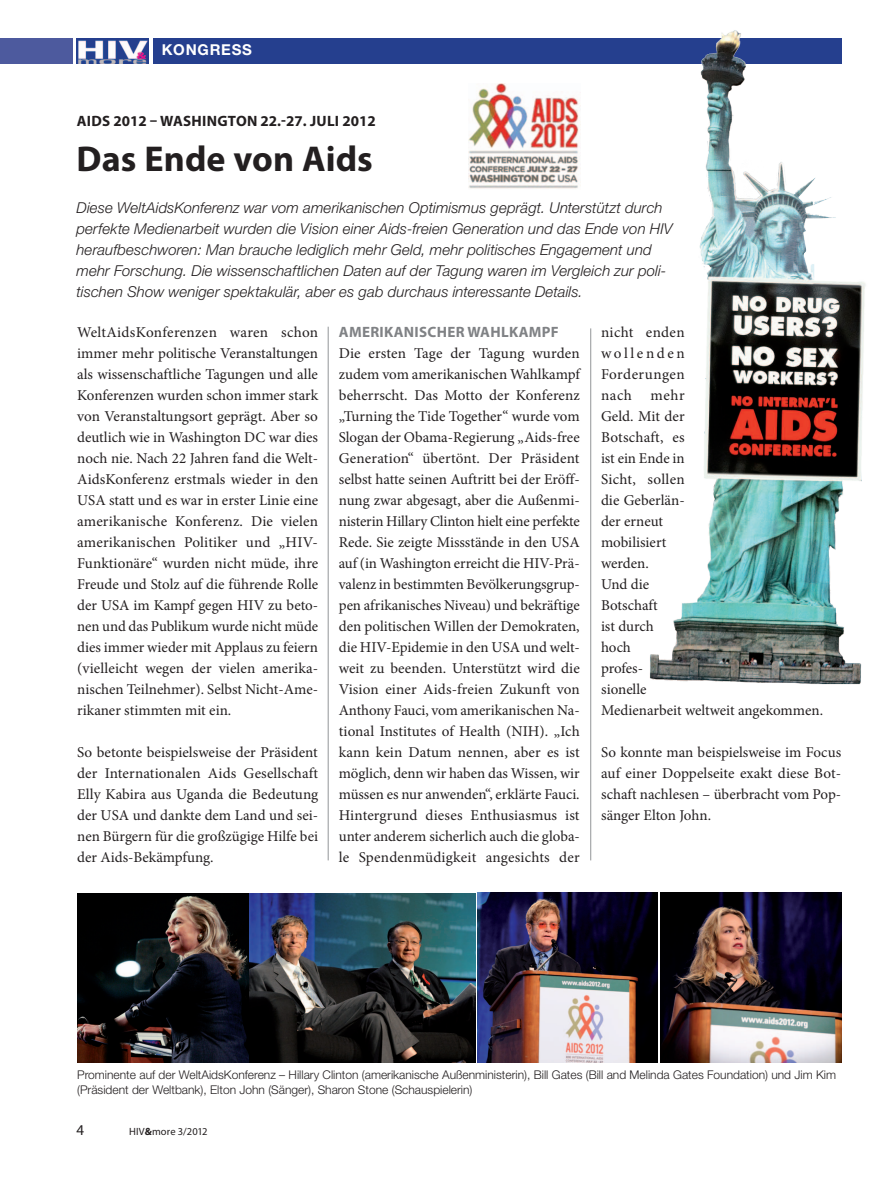
<style>
.page{position:relative;width:893px;height:1191px;background:#fff}
.page>*{position:absolute;margin:0;border:0;box-sizing:border-box;transform-origin:0 0}
.Überschrift_1{font:700 36px "Myriad Pro";letter-spacing:.005em;color:#231f20}
.Fliesstext{font:15px/21px "Minion Pro";color:#231f20;text-align:justify}
.Überschrift_1-2{font:italic 300 15px/21px "Helvetica Neue";letter-spacing:.005em;color:#231f20}
.Überschrift_2{font:700 15px "Myriad Pro";letter-spacing:.02em;color:#231f20}
.Zwischenüberschrift{font:700 15px "Myriad Pro";letter-spacing:.02em;color:#808285}
.Rubriken{font:700 15px "Helvetica Neue";letter-spacing:.05em;color:#fff}
.Seitenzahl{font:15px "Myriad Pro";color:#231f20}
.BU_Text{font:300 12px/14.4px "Helvetica Neue";color:#231f20}
.HIV_more{font:10.5px "Myriad Pro";letter-spacing:.015em;color:#231f20}
.s1{font-weight:700}
</style>
<div class="page">
<div style="left:153px;top:39px;width:689px;height:25px;background:#253f8e"></div>
<div style="left:0;top:39px;width:72px;height:25px;background:#4d5a9e"></div>
<img style="left:77px;top:39px;width:72px;height:25px">
<img style="left:469px;top:84px;width:111px;height:105px">
<hr style="left:328px;top:327px;width:1px;height:533px;background:#939598">
<hr style="left:590px;top:328px;width:1px;height:532px;background:#939598">
<img style="left:635px;top:30px;width:231px;height:655px">
<img style="left:661px;top:892px;width:181px;height:171px">
<img style="left:77px;top:893px;width:399px;height:170px">
<img style="left:478px;top:892px;width:180px;height:171px">
<p class="Rubriken" style="left:162px;top:40px;width:92px">KONGRESS</p>
<p class="Überschrift_2" style="left:77px;top:111px;width:301px">AIDS 2012 – WASHINGTON 22.-27. JULI 2012</p>
<p class="Überschrift_1" style="left:77px;top:135px;width:298px">Das Ende von Aids</p>
<p class="Überschrift_1-2" style="left:77px;top:197px;width:598px">Diese WeltAidsKonferenz war vom amerikanischen Optimismus geprägt. Unterstützt durch perfekte Medienarbeit wurden die Vision einer Aids-freien Generation und das Ende von HIV heraufbeschworen: Man brauche lediglich mehr Geld, mehr politisches Engagement und mehr Forschung. Die wissenschaftlichen Daten auf der Tagung waren im Vergleich zur poli&shy;tischen Show weniger spektakulär, aber es gab durchaus interessante Details.</p>
<p class="Fliesstext" style="left:77px;top:322px;width:243px">WeltAidsKonferenzen waren schon immer mehr politische Veranstaltungen als wissenschaftliche Tagungen und alle Konferenzen wurden schon immer stark von Veranstaltungsort geprägt. Aber so deutlich wie in Washington DC war dies noch nie. Nach 22 Jahren fand die Welt-AidsKonferenz erstmals wieder in den USA statt und es war in erster Linie eine amerikanische Konferenz. Die vielen amerikanischen Politiker und „HIV-Funktionäre“ wurden nicht müde, ihre Freude und Stolz auf die führende Rolle der USA im Kampf gegen HIV zu beto&shy;nen und das Publikum wurde nicht müde dies immer wieder mit Applaus zu feiern (vielleicht wegen der vielen amerika&shy;nischen Teilnehmer). Selbst Nicht-Ame&shy;rikaner stimmten mit ein.</p>
<p class="Fliesstext" style="left:77px;top:742px;width:243px">So betonte beispielsweise der Präsident der Internationalen Aids Gesellschaft Elly Kabira aus Uganda die Bedeutung der USA und dankte dem Land und sei&shy;nen Bürgern für die großzügige Hilfe bei der Aids-Bekämpfung.</p>
<p class="Zwischenüberschrift" style="left:339px;top:322px;width:221px">AMERIKANISCHER WAHLKAMPF</p>
<p class="Fliesstext" style="left:339px;top:343px;width:243px">Die ersten Tage der Tagung wurden zudem vom amerikanischen Wahlkampf beherrscht. Das Motto der Konferenz „Turning the Tide Together“ wurde vom Slogan der Obama-Regierung „Aids-free Generation“ übertönt. Der Präsident selbst hatte seinen Auftritt bei der Eröff&shy;nung zwar abgesagt, aber die Außenmi&shy;nisterin Hillary Clinton hielt eine perfekte Rede. Sie zeigte Missstände in den USA auf (in Washington erreicht die HIV-Prä&shy;valenz in bestimmten Bevölkerungsgrup&shy;pen afrikanisches Niveau) und bekräftige den politischen Willen der Demokraten, die HIV-Epidemie in den USA und welt&shy;weit zu beenden. Unterstützt wird die Vision einer Aids-freien Zukunft von Anthony Fauci, vom amerikanischen Na&shy;tional Institutes of Health (NIH). „Ich kann kein Datum nennen, aber es ist möglich, denn wir haben das Wissen, wir müssen es nur anwenden“, erklärte Fauci.</p>
<p class="Fliesstext" style="left:339px;top:805px;width:243px">Hintergrund dieses Enthusiasmus ist unter anderem sicherlich auch die globa&shy;le Spendenmüdigkeit angesichts der</p>
<p class="Fliesstext" style="left:601px;top:322px;width:85px">nicht enden wollenden Forderungen nach mehr Geld. Mit der Botschaft, es ist ein Ende in Sicht, sollen die Geberlän&shy;der erneut</p>
<p class="Fliesstext" style="left:601px;top:532px;width:67px">mobilisiert werden.</p>
<p class="Fliesstext" style="left:601px;top:574px;width:50px">Und die</p>
<p class="Fliesstext" style="left:601px;top:595px;width:58px">Botschaft</p>
<p class="Fliesstext" style="left:601px;top:616px;width:54px">ist durch</p>
<p class="Fliesstext" style="left:601px;top:637px;width:31px">hoch</p>
<p class="Fliesstext" style="left:601px;top:658px;width:44px">profes-</p>
<p class="Fliesstext" style="left:601px;top:679px;width:47px">sionelle</p>
<p class="Fliesstext" style="left:601px;top:700px;width:223px">Medienarbeit weltweit angekommen.</p>
<p class="Fliesstext" style="left:601px;top:742px;width:242px">So konnte man beispielsweise im Focus auf einer Doppelseite exakt diese Bot&shy;schaft nachlesen – überbracht vom Pop&shy;sänger Elton John.</p>
<p class="BU_Text" style="left:77px;top:1067px;width:760px">Prominente auf der WeltAidsKonferenz – Hillary Clinton (amerikanische Außenministerin), Bill Gates (Bill and Melinda Gates Foundation) und Jim Kim (Präsident der Weltbank), Elton John (Sänger), Sharon Stone (Schauspielerin)</p>
<p class="Seitenzahl" style="left:77px;top:1120px;width:9px">4</p>
<p class="HIV_more" style="left:129px;top:1125px;width:80px">HIV<span class="s1">&amp;</span>more 3/2012</p>
</div>
